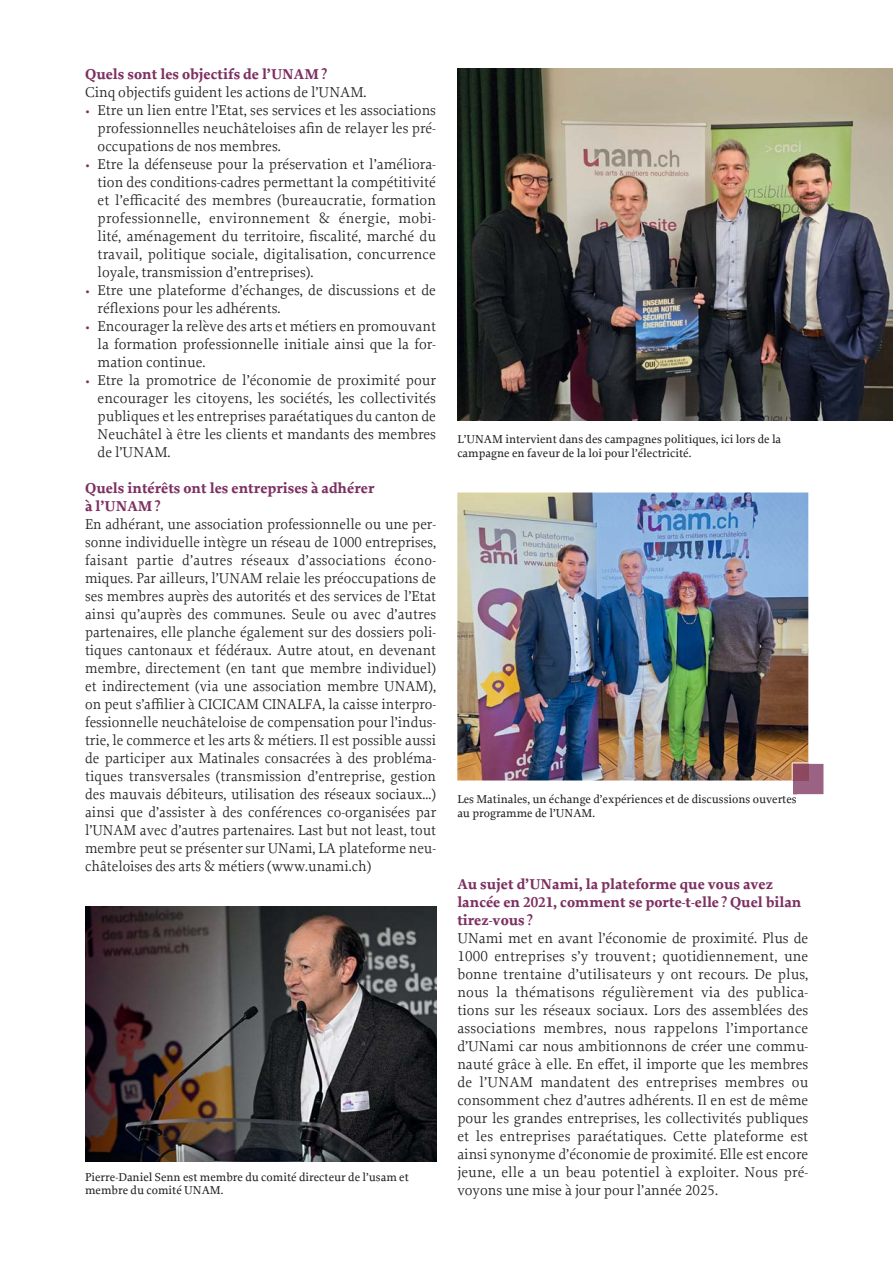
<style>
.page{position:relative;width:893px;height:1263px;background:#fff}
.page>*{position:absolute;margin:0;border:0;box-sizing:border-box;transform-origin:0 0}
.t1{font:15px/18px "Proforma";color:#231f20;text-align:justify}
.t2{font:700 15px/18px "Proforma";color:#7d3061}
.t3{font:500 12px/13.5px "Proforma";color:#231f20}
.s1{color:#7d3061}
</style>
<div class="page">
<img style="left:457px;top:493px;width:351px;height:288px">
<img style="left:457px;top:68px;width:435px;height:353px">
<svg style="left:793px;top:763px;width:31px;height:32px"></svg>
<img style="left:791px;top:763px;width:17px;height:18px">
<img style="left:85px;top:907px;width:351px;height:255px">
<p class="t2" style="left:85px;top:66px;width:243px">Quels sont les objectifs de l’UNAM ?</p>
<p class="t1" style="left:85px;top:84px;width:283px">Cinq objectifs guident les actions de l’UNAM.</p>
<p class="t1" style="left:98px;top:102px;width:340px;text-indent:-12px"><span class="s1">•</span> Etre un lien entre l’Etat, ses services et les associations professionnelles neuchâteloises afin de relayer les pré&shy;occupations de nos membres.</p>
<p class="t1" style="left:98px;top:156px;width:340px;text-indent:-12px"><span class="s1">•</span> Etre la défenseuse pour la préservation et l’améliora&shy;tion des conditions-cadres permettant la compétitivité et l’efficacité des membres (bureaucratie, formation professionnelle, environnement &amp; énergie, mobi&shy;lité, aménagement du territoire, fiscalité, marché du travail, politique sociale, digitalisation, concurrence loyale, transmission d’entreprises).</p>
<p class="t1" style="left:98px;top:282px;width:340px;text-indent:-12px"><span class="s1">•</span> Etre une plateforme d’échanges, de discussions et de réflexions pour les adhérents.</p>
<p class="t1" style="left:98px;top:318px;width:340px;text-indent:-12px"><span class="s1">•</span> Encourager la relève des arts et métiers en promouvant la formation professionnelle initiale ainsi que la for&shy;mation continue.</p>
<p class="t1" style="left:98px;top:372px;width:340px;text-indent:-12px"><span class="s1">•</span> Etre la promotrice de l’économie de proximité pour encourager les citoyens, les sociétés, les collectivités publiques et les entreprises paraétatiques du canton de Neuchâtel à être les clients et mandants des membres de l’UNAM.</p>
<p class="t2" style="left:85px;top:480px;width:291px">Quels intérêts ont les entreprises à adhérer à l’UNAM ?</p>
<p class="t1" style="left:85px;top:516px;width:352px">En adhérant, une association professionnelle ou une per&shy;sonne individuelle intègre un réseau de 1000 entreprises, faisant partie d’autres réseaux d’associations écono&shy;miques. Par ailleurs, l’UNAM relaie les préoccupations de ses membres auprès des autorités et des services de l’Etat ainsi qu’auprès des communes. Seule ou avec d’autres partenaires, elle planche également sur des dossiers poli&shy;tiques cantonaux et fédéraux. Autre atout, en devenant membre, directement (en tant que membre individuel) et indirectement (via une association membre UNAM), on peut s’affilier à CICICAM CINALFA, la caisse interpro&shy;fessionnelle neuchâteloise de compensation pour l’indus&shy;trie, le commerce et les arts &amp; métiers. Il est possible aussi de participer aux Matinales consacrées à des probléma&shy;tiques transversales (transmission d’entreprise, gestion des mauvais débiteurs, utilisation des réseaux sociaux...) ainsi que d’assister à des conférences co-organisées par l’UNAM avec d’autres partenaires. Last but not least, tout membre peut se présenter sur UNami, LA plateforme neu&shy;châteloises des arts &amp; métiers (www.unami.ch)</p>
<p class="t3" style="left:85px;top:1171px;width:325px">Pierre-Daniel Senn est membre du comité directeur de l’usam et membre du comité UNAM.</p>
<p class="t3" style="left:457px;top:434px;width:325px">L’UNAM intervient dans des campagnes politiques, ici lors de la campagne en faveur de la loi pour l’électricité.</p>
<p class="t3" style="left:457px;top:794px;width:341px">Les Matinales, un échange d’expériences et de discussions ouvertes au programme de l’UNAM.</p>
<p class="t2" style="left:457px;top:876px;width:346px">Au sujet d’UNami, la plateforme que vous avez lancée en 2021, comment se porte-t-elle ? Quel bilan tirez-vous ?</p>
<p class="t1" style="left:457px;top:930px;width:352px">UNami met en avant l’économie de proximité. Plus de 1000 entreprises s’y trouvent ; quotidiennement, une bonne trentaine d’utilisateurs y ont recours. De plus, nous la thématisons régulièrement via des publica&shy;tions sur les réseaux sociaux. Lors des assemblées des associations membres, nous rappelons l’importance d’UNami car nous ambitionnons de créer une commu&shy;nauté grâce à elle. En effet, il importe que les membres de l’UNAM mandatent des entreprises membres ou consomment chez d’autres adhérents. Il en est de même pour les grandes entreprises, les collectivités publiques et les entreprises paraétatiques. Cette plateforme est ainsi synonyme d’économie de proximité. Elle est encore jeune, elle a un beau potentiel à exploiter. Nous pré&shy;voyons une mise à jour pour l’année 2025.</p>
</div>
